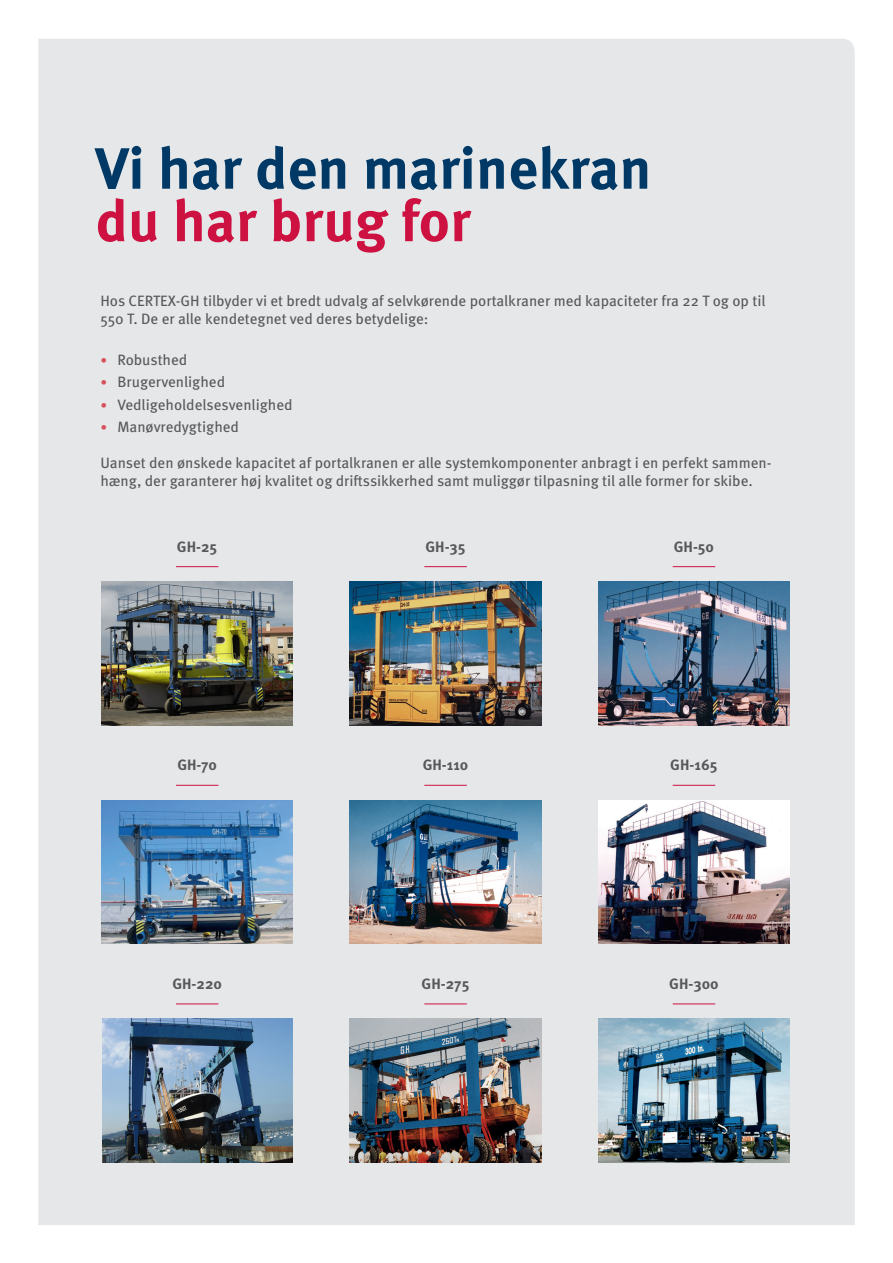
<style>
.page{position:relative;width:893px;height:1263px;background:#fff}
.page>*{position:absolute;margin:0;border:0;box-sizing:border-box;transform-origin:0 0}
.t1{font:700 58.2px "Meta Pro";color:#003965}
.t2{font:700 58.2px "Meta Pro";color:#cd1141}
.t3{font:15px/18px "Meta Pro";color:#57585a}
.t4{font:700 15px "Meta Pro";color:#57585a}
.s1{font-size:13.2px;color:#d7515a}
</style>
<div class="page">
<div style="left:38px;top:39px;width:817px;height:1186px;background:#e6e7e9"></div>
<hr style="left:673px;top:566px;width:42px;height:1px;background:#cd1141">
<hr style="left:673px;top:785px;width:42px;height:1px;background:#cd1141">
<hr style="left:673px;top:1003px;width:42px;height:1px;background:#cd1141">
<img style="left:598px;top:800px;width:192px;height:144px">
<img style="left:598px;top:1019px;width:192px;height:143px">
<img style="left:598px;top:582px;width:191px;height:143px">
<hr style="left:424px;top:566px;width:43px;height:1px;background:#cd1141">
<hr style="left:424px;top:785px;width:43px;height:1px;background:#cd1141">
<hr style="left:424px;top:1003px;width:43px;height:1px;background:#cd1141">
<img style="left:350px;top:800px;width:191px;height:144px">
<img style="left:350px;top:582px;width:191px;height:143px">
<img style="left:350px;top:1019px;width:191px;height:143px">
<img style="left:101px;top:582px;width:192px;height:143px">
<img style="left:101px;top:800px;width:192px;height:144px">
<hr style="left:176px;top:566px;width:42px;height:1px;background:#cd1141">
<hr style="left:176px;top:785px;width:42px;height:1px;background:#cd1141">
<hr style="left:176px;top:1003px;width:42px;height:1px;background:#cd1141">
<img style="left:102px;top:1019px;width:190px;height:143px">
<p class="t1" style="left:95px;top:123px;width:558px">Vi har den marinekran</p>
<p class="t2" style="left:95px;top:175px;width:377px">du har brug for</p>
<p class="t3" style="left:100px;top:291px;width:667px">Hos CERTEX-GH tilbyder vi et bredt udvalg af selvkørende portalkraner med kapaciteter fra 22 T og op til<br>550 T. De er alle kendetegnet ved deres betydelige:</p>
<p class="t3" style="left:100px;top:349px;width:88px"><span class="s1">•</span> Robusthed</p>
<p class="t3" style="left:100px;top:372px;width:126px"><span class="s1">•</span> Brugervenlighed</p>
<p class="t3" style="left:100px;top:394px;width:194px"><span class="s1">•</span> Vedligeholdelsesvenlighed</p>
<p class="t3" style="left:100px;top:417px;width:140px"><span class="s1">•</span> Manøvredygtighed</p>
<p class="t3" style="left:100px;top:453px;width:673px">Uanset den ønskede kapacitet af portalkranen er alle systemkomponenter anbragt i en perfekt sammen&shy;hæng, der garanterer høj kvalitet og driftssikkerhed samt muliggør tilpasning til alle former for skibe.</p>
<p class="t4" style="left:177px;top:535px;width:42px">GH-25</p>
<p class="t4" style="left:425px;top:535px;width:42px">GH-35</p>
<p class="t4" style="left:674px;top:535px;width:42px">GH-50</p>
<p class="t4" style="left:177px;top:753px;width:41px">GH-70</p>
<p class="t4" style="left:423px;top:753px;width:47px">GH-110</p>
<p class="t4" style="left:670px;top:753px;width:49px">GH-165</p>
<p class="t4" style="left:172px;top:972px;width:51px">GH-220</p>
<p class="t4" style="left:422px;top:972px;width:49px">GH-275</p>
<p class="t4" style="left:669px;top:972px;width:51px">GH-300</p>
</div>
